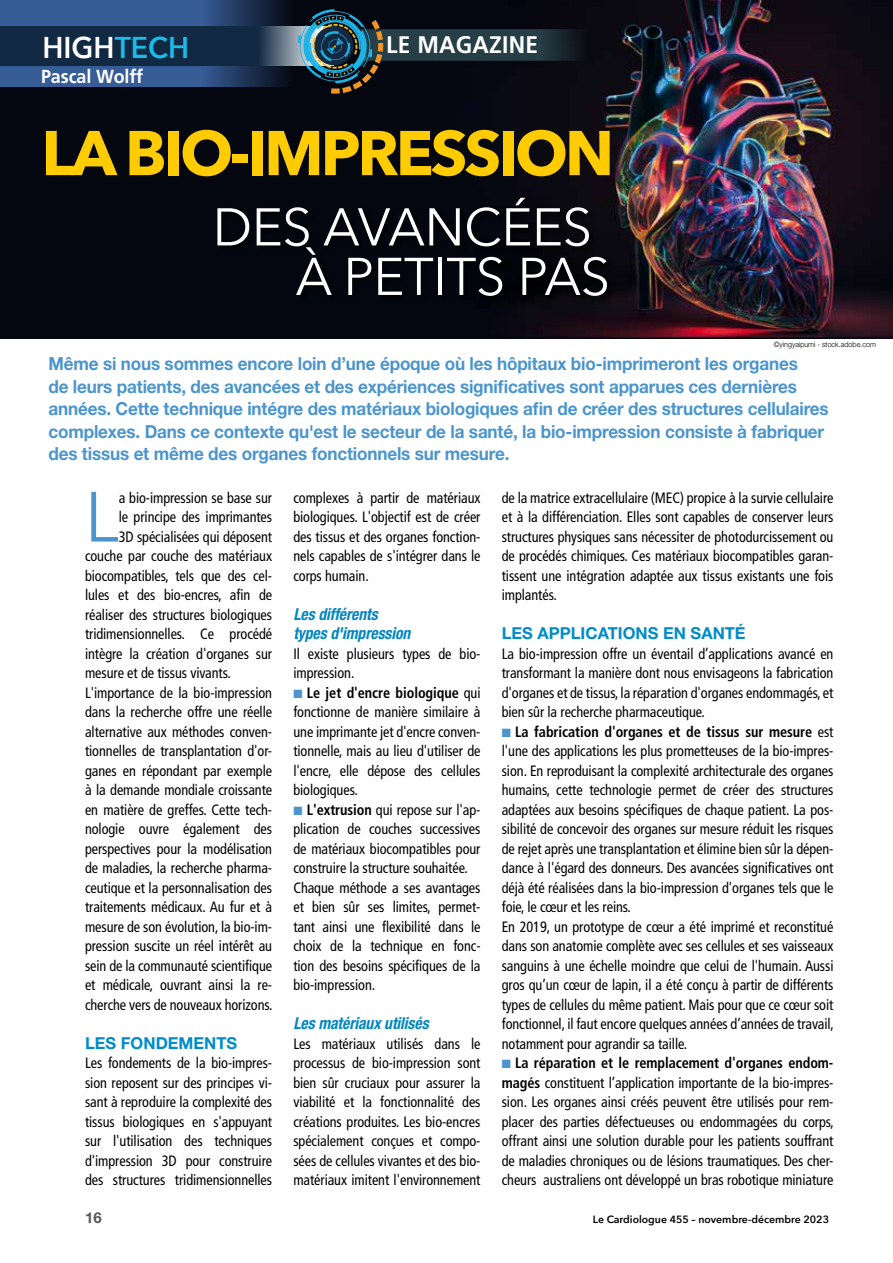
<style>
.page{position:relative;width:893px;height:1263px;background:#fff}
.page>*{position:absolute;margin:0;border:0;box-sizing:border-box;transform-origin:0 0}
.t1{font:70.05px "Avenir Next";color:#4b95cc;scale:.95 1}
.t2{font:700 62.4px "Avenir Next";letter-spacing:-.05em;color:#fecc00}
.t3{font:52.5px/49.5px "Avenir Next";letter-spacing:-.01em;color:#fff}
.t4{font:600 30px "Avenir Next";color:#fff;scale:.95 1}
.t5{font:700 24px "Frutiger LT Std";letter-spacing:.01em;color:#fff;scale:.95 1}
.t6{font:700 18.9px "Frutiger LT Std";letter-spacing:-.005em;color:#fff;scale:.95 1}
.t7{font:700 18px/22.5px "Helvetica Neue LT Std";letter-spacing:-.01em;color:#4b95cc;scale:.95 1}
.t8{font:italic 700 condensed 16.5px/19.5px "Helvetica Neue LT Std";letter-spacing:-.005em;color:#0386c1;scale:.95 1}
.t9{font:700 16.5px "Helvetica Neue LT Std";color:#008cc9}
.t10{font:condensed 15px/19.5px "Frutiger LT Std";letter-spacing:-.005em;color:#000;text-align:justify;scale:.95 1}
.t11{font:700 15px "Helvetica Neue LT Std";color:#58585a}
.t12{font:600 10.5px "Avenir Next";color:#000}
.t13{font:300 7.5px "Helvetica Neue LT Std";color:#000;scale:.95 1}
.s1{color:#1bbbea}
.s2{color:#4b95cc}
.s3{font-weight:700}
</style>
<div class="page">
<img style="left:0;top:0;width:893px;height:338px">
<div style="left:216px;top:196px;width:400px;height:109px;background:#03060e"></div>
<svg style="left:0;top:0;width:334px;height:87px;background:#2c4c7b"></svg>
<div style="left:0;top:26px;width:334px;height:39px;background:#112942"></div>
<svg style="left:261px;top:26px;width:37px;height:39px"></svg>
<svg style="left:298px;top:9px;width:310px;height:85px;background:#17262e"></svg>
<h3 class="t4" style="left:43px;top:22px;width:156px">HIGH<span class="s1">TECH</span></h3>
<h3 class="t5" style="left:386px;top:31px;width:161px">LE MAGAZINE</h3>
<p class="t6" style="left:41px;top:65px;width:109px">Pascal Wolff</p>
<h2 class="t2" style="left:41px;top:99px;width:574px">LA BIO-IMPRESSION</h2>
<h3 class="t3" style="left:295px;top:200px;width:316px;text-indent:-83px">DES AVANCÉES<br>À PETITS PAS</h3>
<p class="t13" style="left:774px;top:339px;width:109px">©yingyaipumi - stock.adobe.com</p>
<p class="t7" style="left:48px;top:352px;width:823px">Même si nous sommes encore loin d’une époque où les hôpitaux bio-imprimeront les organes<br>de leurs patients, des avancées et des expériences significatives sont apparues ces dernières années. Cette technique intégre des matériaux biologiques afin de créer des structures cellulaires complexes. Dans ce contexte qu'est le secteur de la santé, la bio-impression consiste à fabriquer des tissus et même des organes fonctionnels sur mesure.</p>
<h1 class="t1" style="left:85px;top:458px;width:37px">L</h1>
<p class="t10" style="left:119px;top:488px;width:163px">a bio-impression se base sur</p>
<p class="t10" style="left:119px;top:507px;width:163px">le principe des imprimantes</p>
<p class="t10" style="left:119px;top:527px;width:163px">3D spécialisées qui déposent</p>
<p class="t10" style="left:85px;top:546px;width:198px">couche par couche des matériaux</p>
<p class="t10" style="left:85px;top:566px;width:198px">biocompatibles, tels que des cel-</p>
<p class="t10" style="left:85px;top:585px;width:198px">lules et des bio-encres, afin de</p>
<p class="t10" style="left:85px;top:605px;width:198px">réaliser des structures biologiques</p>
<p class="t10" style="left:85px;top:624px;width:198px">tridimensionnelles. Ce procédé</p>
<p class="t10" style="left:85px;top:644px;width:198px">intègre la création d'organes sur</p>
<p class="t10" style="left:85px;top:663px;width:155px">mesure et de tissus vivants.</p>
<p class="t10" style="left:85px;top:683px;width:198px">L'importance de la bio-impression</p>
<p class="t10" style="left:85px;top:702px;width:198px">dans la recherche offre une réelle</p>
<p class="t10" style="left:85px;top:722px;width:198px">alternative aux méthodes conven-</p>
<p class="t10" style="left:85px;top:741px;width:198px">tionnelles de transplantation d'or-</p>
<p class="t10" style="left:85px;top:761px;width:198px">ganes en répondant par exemple</p>
<p class="t10" style="left:85px;top:780px;width:198px">à la demande mondiale croissante</p>
<p class="t10" style="left:85px;top:800px;width:198px">en matière de greffes. Cette tech-</p>
<p class="t10" style="left:85px;top:819px;width:198px">nologie ouvre également des</p>
<p class="t10" style="left:85px;top:839px;width:198px">perspectives pour la modélisation</p>
<p class="t10" style="left:85px;top:858px;width:198px">de maladies, la recherche pharma-</p>
<p class="t10" style="left:85px;top:878px;width:198px">ceutique et la personnalisation des</p>
<p class="t10" style="left:85px;top:897px;width:198px">traitements médicaux. Au fur et à</p>
<p class="t10" style="left:85px;top:917px;width:198px">mesure de son évolution, la bio-im-</p>
<p class="t10" style="left:85px;top:936px;width:198px">pression suscite un réel intérêt au</p>
<p class="t10" style="left:85px;top:956px;width:198px">sein de la communauté scientifique</p>
<p class="t10" style="left:85px;top:975px;width:198px">et médicale, ouvrant ainsi la re-</p>
<p class="t10" style="left:85px;top:995px;width:199px">cherche vers de nouveaux horizons.</p>
<p class="t9" style="left:85px;top:1032px;width:154px">LES FONDEMENTS</p>
<p class="t10" style="left:85px;top:1053px;width:198px">Les fondements de la bio-impres&shy;sion reposent sur des principes vi&shy;sant à reproduire la complexité des tissus biologiques en s'appuyant sur l'utilisation des techniques d'impression 3D pour construire des structures tridimensionnelles</p>
<p class="t10" style="left:293px;top:488px;width:198px">complexes à partir de matériaux biologiques. L'objectif est de créer des tissus et des organes fonction&shy;nels capables de s'intégrer dans le corps humain.</p>
<p class="t8" style="left:293px;top:604px;width:125px">Les différents types d'impression</p>
<p class="t10" style="left:293px;top:644px;width:198px">Il existe plusieurs types de bio&shy;impression.</p>
<p class="t10" style="left:293px;top:683px;width:198px"><span class="s2">■</span> <span class="s3">Le jet d'encre biologique</span> qui fonctionne de manière similaire à une imprimante jet d'encre conven&shy;tionnelle, mais au lieu d'utiliser de l'encre, elle dépose des cellules biologiques.</p>
<p class="t10" style="left:293px;top:800px;width:198px;text-align:left"><span class="s2">■</span> <span class="s3">L'extrusion</span> qui repose sur l'ap&shy;plication de couches successives de matériaux biocompatibles pour construire la structure souhaitée.<br>Chaque méthode a ses avantages et bien sûr ses limites, permet&shy;tant ainsi une flexibilité dans le choix de la technique en fonc&shy;tion des besoins spécifiques de la bio-impression.</p>
<p class="t8" style="left:293px;top:1014px;width:144px">Les matériaux utilisés</p>
<p class="t10" style="left:293px;top:1034px;width:198px">Les matériaux utilisés dans le processus de bio-impression sont bien sûr cruciaux pour assurer la viabilité et la fonctionnalité des créations produites. Les bio-encres spécialement conçues et compo&shy;sées de cellules vivantes et des bio&shy;matériaux imitent l'environnement</p>
<p class="t10" style="left:502px;top:488px;width:351px">de la matrice extracellulaire (MEC) propice à la survie cellulaire et à la différenciation. Elles sont capables de conserver leurs structures physiques sans nécessiter de photodurcissement ou de procédés chimiques. Ces matériaux biocompatibles garan&shy;tissent une intégration adaptée aux tissus existants une fois implantés.</p>
<p class="t9" style="left:502px;top:623px;width:245px">LES APPLICATIONS EN SANTÉ</p>
<p class="t10" style="left:502px;top:644px;width:351px">La bio-impression offre un éventail d’applications avancé en transformant la manière dont nous envisageons la fabrication d'organes et de tissus, la réparation d'organes endommagés, et bien sûr la recherche pharmaceutique.</p>
<p class="t10" style="left:502px;top:722px;width:351px;text-align:left"><span class="s2">■</span> <span class="s3">La fabrication d'organes et de tissus sur mesure</span> est l'une des applications les plus prometteuses de la bio-impres&shy;sion. En reproduisant la complexité architecturale des organes humains, cette technologie permet de créer des structures adaptées aux besoins spécifiques de chaque patient. La pos&shy;sibilité de concevoir des organes sur mesure réduit les risques de rejet après une transplantation et élimine bien sûr la dépen&shy;dance à l'égard des donneurs. Des avancées significatives ont déjà été réalisées dans la bio-impression d'organes tels que le foie, le cœur et les reins.<br>En 2019, un prototype de cœur a été imprimé et reconstitué dans son anatomie complète avec ses cellules et ses vaisseaux sanguins à une échelle moindre que celui de l'humain. Aussi gros qu’un cœur de lapin, il a été conçu à partir de différents types de cellules du même patient. Mais pour que ce cœur soit fonctionnel, il faut encore quelques années d’années de travail, notamment pour agrandir sa taille.</p>
<p class="t10" style="left:502px;top:1053px;width:351px"><span class="s2">■</span> <span class="s3">La réparation et le remplacement d'organes endom&shy;magés</span> constituent l’application importante de la bio-impres&shy;sion. Les organes ainsi créés peuvent être utilisés pour rem&shy;placer des parties défectueuses ou endommagées du corps, offrant ainsi une solution durable pour les patients souffrant de maladies chroniques ou de lésions traumatiques. Des cher&shy;cheurs australiens ont développé un bras robotique miniature</p>
<p class="t11" style="left:85px;top:1208px;width:18px">16</p>
<p class="t12" style="left:593px;top:1210px;width:238px">Le Cardiologue 455 – novembre-décembre 2023</p>
</div>
